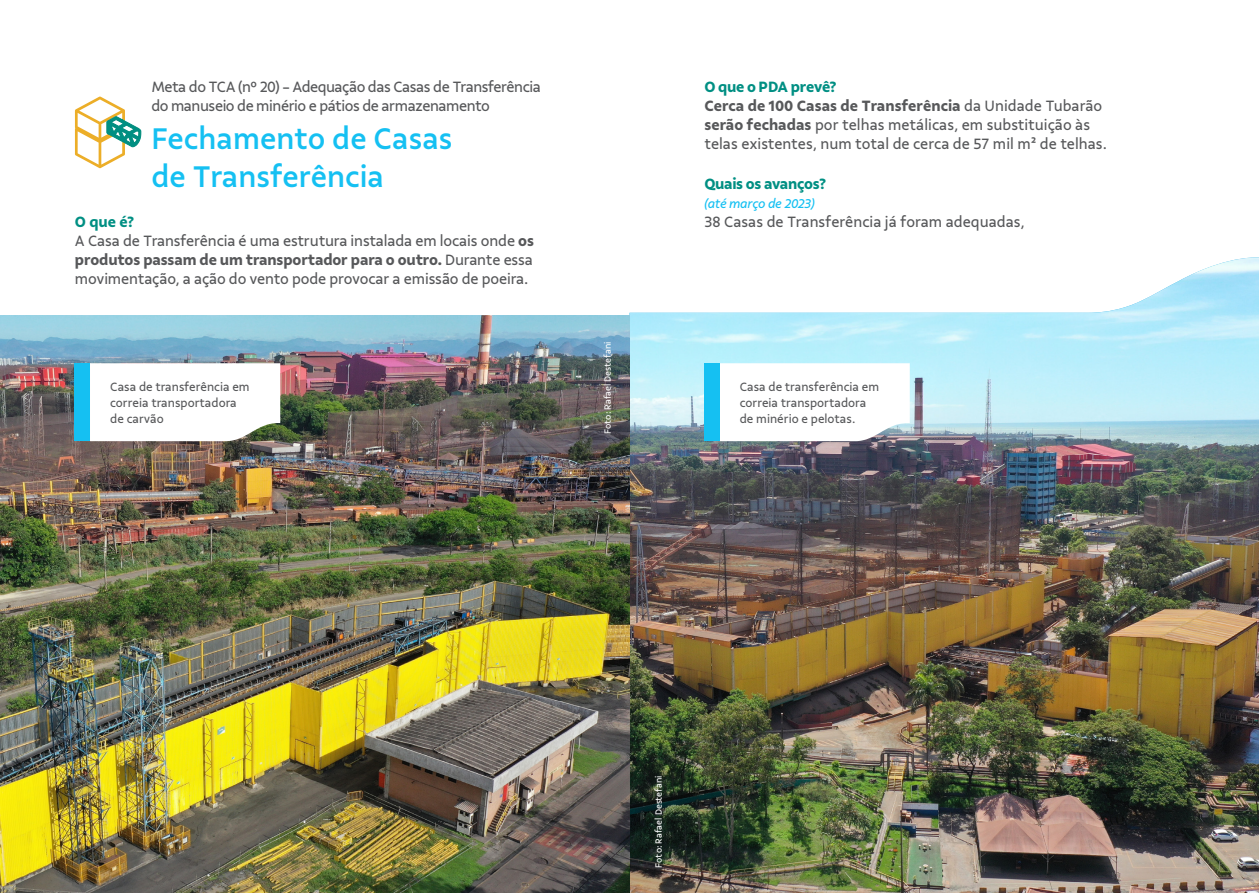
<style>
.page{position:relative;width:1259px;height:893px;background:#fff}
.page>*{position:absolute;margin:0;border:0;box-sizing:border-box;transform-origin:0 0}
.t1{font:500 31.5px/38.1px "Vale Sans";color:#15c0f2}
.t2{font:15.75px/19px "Vale Sans";letter-spacing:-.01em;color:#57585a;text-align:justify}
.t3{font:15.75px/19px "Vale Sans";letter-spacing:-.03em;color:#57585a}
.t4{font:700 15.75px "Vale Sans";letter-spacing:-.02em;color:#008f83}
.t5{font:italic 13.5px "Vale Sans";letter-spacing:-.025em;color:#15c0f2}
.t6{font:12.75px/15.9px "Vale Sans";color:#57585a}
.t7{font:9.45px "Vale Sans";color:#fff}
.s1{font-weight:700}
</style>
<div class="page">
<img style="left:629px;top:257px;width:630px;height:636px">
<img style="left:0;top:315px;width:629px;height:578px">
<svg style="left:75px;top:96px;width:66px;height:72px"></svg>
<svg style="left:90px;top:363px;width:190px;height:78px"></svg>
<div style="left:75px;top:363px;width:15px;height:78px;background:#15c0f2"></div>
<svg style="left:719px;top:363px;width:190px;height:78px"></svg>
<div style="left:704px;top:363px;width:15px;height:78px;background:#15c0f2"></div>
<p class="t3" style="left:151px;top:77px;width:391px">Meta do TCA (nº 20) - Adequação das Casas de Transferência do manuseio de minério e pátios de armazenamento</p>
<p class="t1" style="left:151px;top:119px;width:303px">Fechamento de Casas de Transferência</p>
<p class="t4" style="left:75px;top:212px;width:61px">O que é?</p>
<p class="t2" style="left:75px;top:231px;width:460px">A Casa de Transferência é uma estrutura instalada em locais onde <span class="s1">os produtos passam de um transportador para o outro.</span> Durante essa movimentação, a ação do vento pode provocar a emissão de poeira.</p>
<p class="t4" style="left:704px;top:77px;width:134px">O que o PDA prevê?</p>
<p class="t2" style="left:704px;top:96px;width:404px;text-align:left"><span class="s1">Cerca de 100 Casas de Transferência</span> da Unidade Tubarão <span class="s1">serão fechadas</span> por telhas metálicas, em substituição às telas existentes, num total de cerca de 57 mil m² de telhas.</p>
<p class="t4" style="left:704px;top:174px;width:123px">Quais os avanços?</p>
<p class="t5" style="left:704px;top:196px;width:112px">(até março de 2023)</p>
<p class="t2" style="left:704px;top:212px;width:322px">38 Casas de Transferência já foram adequadas,</p>
<p class="t7" style="left:602px;top:434px;width:94px;rotate:-90deg">Foto: Rafael Destefani</p>
<p class="t6" style="left:110px;top:379px;width:141px">Casa de transferência em correia transportadora de carvão</p>
<p class="t6" style="left:739px;top:379px;width:141px">Casa de transferência em correia transportadora de minério e pelotas.</p>
<p class="t7" style="left:653px;top:867px;width:94px;rotate:-90deg">Foto: Rafael Destefani</p>
</div>
